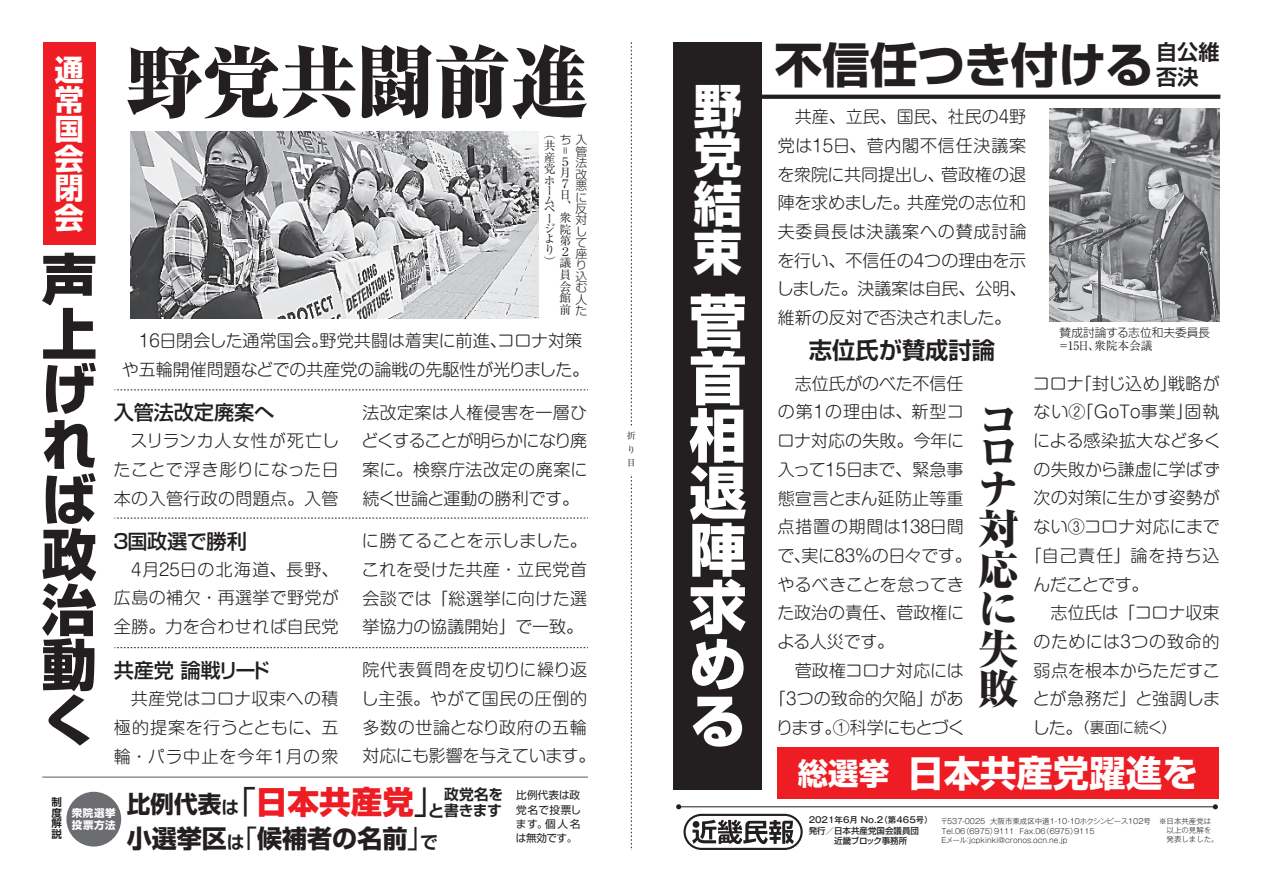
<style>
.page{position:relative;width:1263px;height:893px;background:#fff}
.page>*{position:absolute;margin:0;border:0;box-sizing:border-box;transform-origin:0 0}
.t1{font:800 expanded 78px "Ryumin Pr 5";letter-spacing:-.01em;color:#231f20}
.t2{font:800 57.15px/57.2px "Shin Go Pr 5";color:#fff;text-align:justify}
.t3{font:800 55.2px/55.2px "Shin Go Pr 5";color:#231f20;text-align:justify}
.t4{font:800 48.45px/48.4px "Shin Go Pr 5";color:#fff;text-align:justify}
.t5{font:700 47.55px "Shin Go Pr 5";color:#231f20}
.t6{font:800 expanded 40.65px/40px "Ryumin Pr 5";color:#231f20}
.t7{font:700 36.45px "Shin Go Pr 5";color:#fff}
.t8{font:800 31.65px "Shin Go Pr 5";color:#ee1d23}
.t9{font:700 29.4px/29.4px "Shin Go Pr 5";color:#fff;text-align:justify}
.t10{font:700 25.05px "Shin Go Pr 5";color:#231f20}
.t11{font:700 23.7px "Shin Go Pr 5";color:#231f20}
.t12{font:700 23.25px "Shin Go Pr 5 De";color:#231f20}
.t13{font:700 21.15px/24.3px "Shin Go Pr 5 De";color:#231f20}
.t14{font:500 20.25px "Shin Go Pr 5";letter-spacing:-.01em;color:#231f20}
.t15{font:500 20.25px "Shin Go Pr 5";letter-spacing:-.075em;color:#231f20}
.t16{font:300 16.95px/28.7px "Shin M Go Pro";letter-spacing:.005em;color:#231f20;text-align:justify}
.t17{font:300 16.95px/28.7px "Shin M Go Pro";letter-spacing:.025em;color:#231f20}
.t18{font:300 16.95px "Shin M Go Pro";letter-spacing:-.03em;color:#231f20}
.t19{font:300 16.95px "Shin M Go Pro";letter-spacing:-.02em;color:#231f20}
.t20{font:300 16.95px "Shin M Go Pro";letter-spacing:.03em;color:#231f20}
.t21{font:300 16.95px "Shin M Go Pro";letter-spacing:-.045em;color:#231f20}
.t22{font:300 16.95px "Shin M Go Pro";letter-spacing:.055em;color:#231f20}
.t23{font:300 16.95px "Shin M Go Pro";letter-spacing:.06em;color:#231f20}
.t24{font:300 14.85px "Shin M Go Pro";letter-spacing:-.03em;color:#231f20}
.t25{font:700 14.85px "Shin Go Pr 5 De";color:#231f20}
.t26{font:11.7px/11.1px "Ryumin Pr 5";color:#231f20}
.t27{font:300 11.7px "Shin Go Pr 5";color:#231f20}
.t28{font:300 11.55px/11.4px "Shin Go Pr 5";color:#231f20}
.t29{font:10.65px/14.4px "Shin Go Pr 5";letter-spacing:.015em;color:#231f20;text-align:justify}
.t30{font:700 10.5px/12.6px "Shin Go Pr 5";letter-spacing:.05em;color:#fff}
.t31{font:700 10.5px/10.5px "Shin Go Pr 5 De";color:#231f20;text-align:justify}
.t32{font:9px/13.5px "Ryumin Pr 5";color:#231f20}
.t33{font:500 8.55px/10.6px "Shin Go Pr 5";color:#231f20}
.t34{font:500 8.55px "Gothic MB101 Pr 5";color:#231f20}
.t35{font:300 7.5px/9.6px "Gothic MB101 Pr 5";color:#231f20}
.s1{font-size:11.55px}
.s2{font-weight:400;color:#231f20}
.s3{font-family:"Shin Go Pr 5 De";font-weight:700;font-size:14.85px;color:#231f20}
.s4{font-family:"Shin Go Pr 5 De";font-size:17.85px}
.s5{font-weight:400}
.s6{font-size:16.95px}
.s7{font-size:30.45px}
</style>
<div class="page">
<div style="left:43px;top:43px;width:53px;height:202px;background:#ee1d23"></div>
<div style="left:778px;top:747px;width:441px;height:52px;background:#ee1d23"></div>
<div style="left:674px;top:42px;width:88px;height:747px;background:#231f20"></div>
<svg style="left:692px;top:820px;width:102px;height:24px"></svg>
<div style="left:683px;top:814px;width:120px;height:36px;border:2px solid #231f20;border-radius:17px"></div>
<hr style="left:679px;top:806px;width:536px;height:1px;background:#231f20">
<svg style="left:1213px;top:804px;width:5px;height:5px"></svg>
<svg style="left:676px;top:804px;width:5px;height:5px"></svg>
<svg style="left:762px;top:95px;width:458px;height:4px;background:#292526"></svg>
<img style="left:1050px;top:108px;width:170px;height:213px">
<div style="left:66px;top:792px;width:55px;height:54px;background:#6c6d70;border-radius:50%"></div>
<hr style="left:42px;top:777px;width:546px;height:1px;background:#57585a">
<img style="left:130px;top:132px;width:409px;height:187px">
<svg style="left:114px;top:390px;width:474px;height:1px"></svg>
<svg style="left:114px;top:518px;width:474px;height:1px"></svg>
<svg style="left:114px;top:647px;width:474px;height:1px"></svg>
<svg style="left:631px;top:42px;width:1px;height:809px"></svg>
<div style="left:626px;top:426px;width:11px;height:48px;background:#fff"></div>
<h3 class="t9" style="left:55px;top:54px;width:31px">通常国会閉会</h3>
<h3 class="t3" style="left:42px;top:248px;width:56px">声上げれば政治動く</h3>
<h1 class="t1" style="left:125px;top:20px;width:465px">野党共闘前進</h1>
<p class="t27" style="left:560px;top:130px;width:29px">ち<span class="s1">入</span></p>
<p class="t28" style="left:576px;top:144px;width:13px">管法改悪に反対して座り込む人</p>
<p class="t26" style="left:559px;top:303px;width:29px">前<sub>た</sub></p>
<p class="t26" style="left:544px;top:128px;width:13px">（共産党ホーム</p>
<p class="t26" style="left:544px;top:204px;width:12px;line-height:9.1px">ペー</p>
<p class="t26" style="left:544px;top:232px;width:13px">より）</p>
<p class="t26" style="left:559px;top:145px;width:9px">＝</p>
<p class="t26" style="left:559px;top:155px;width:10px">５</p>
<p class="t26" style="left:559px;top:167px;width:11px">月</p>
<p class="t26" style="left:559px;top:177px;width:10px">７</p>
<p class="t26" style="left:559px;top:188px;width:11px">日</p>
<p class="t26" style="left:559px;top:199px;width:12px">、</p>
<p class="t26" style="left:559px;top:211px;width:13px">衆</p>
<p class="t26" style="left:544px;top:222px;width:28px">ジ院</p>
<p class="t26" style="left:559px;top:235px;width:13px">第</p>
<p class="t26" style="left:559px;top:245px;width:13px;line-height:11.6px">２議員会館</p>
<p class="t16" style="left:122px;top:324px;width:469px">　16日閉会した通常国会。野党共闘は着実に前進、コロナ対策や五輪開催問題などでの共産党の論戦の先駆性が光りました。</p>
<p class="t14" style="left:114px;top:396px;width:162px">入管法改定廃案へ</p>
<p class="t16" style="left:362px;top:396px;width:227px">法改定案は人権侵害を一層ひどくすることが明らかになり廃案に。検察庁法改定の廃案に続く世論と運動の勝利です。</p>
<p class="t14" style="left:111px;top:524px;width:138px">３国政選で勝利</p>
<p class="t16" style="left:114px;top:553px;width:226px">　４月25日の北海道、長野、広島の補欠・再選挙で野党が全勝。力を合わせれば自民党</p>
<p class="t16" style="left:114px;top:425px;width:227px">　スリランカ人女性が死亡したことで浮き彫りになった日本の入管行政の問題点。入管</p>
<p class="t16" style="left:362px;top:524px;width:227px">に勝てることを示しました。これを受けた共産・立民党首会談では「総選挙に向けた選挙協力の協議開始」で一致。</p>
<p class="t15" style="left:114px;top:654px;width:158px">共産党 論戦リード</p>
<p class="t16" style="left:114px;top:682px;width:226px">　共産党はコロナ収束への積極的提案を行うとともに、五輪・パラ中止を今年１月の衆</p>
<p class="t17" style="left:361px;top:653px;width:235px">院代表質問を皮切りに繰り返し主張。やがて国民の圧倒的多数の世論となり政府の五輪対応にも影響を与えています。</p>
<p class="t31" style="left:52px;top:796px;width:12px">制度解説</p>
<p class="t30" style="left:72px;top:806px;width:45px">衆院選挙投票方法</p>
<h3 class="t8" style="left:224px;top:777px;width:279px"><span class="s2">「</span>日本共産党<span class="s2">」</span><sub>と</sub><span class="s3">書きます</span></h3>
<p class="t29" style="left:516px;top:787px;width:67px">比例代表は政党名で投票します。個人名は無効です。</p>
<p class="t25" style="left:444px;top:782px;width:61px">政党名を</p>
<h3 class="t11" style="left:127px;top:785px;width:114px">比例代表<span class="s4">は</span></h3>
<h3 class="t10" style="left:127px;top:818px;width:313px">小選挙区<span class="s4">は</span><span class="s5">「</span>候補者の名前<span class="s5">」</span><span class="s4">で</span></h3>
<p class="t32" style="left:627px;top:428px;width:10px">折り目</p>
<h3 class="t4" style="left:693px;top:79px;width:49px">野党結束</h3>
<h2 class="t2" style="left:689px;top:289px;width:58px">菅首相退陣求める</h2>
<h3 class="t5" style="left:775px;top:27px;width:380px">不信任つき付ける</h3>
<p class="t13" style="left:1156px;top:38px;width:65px">自公維否決</p>
<p class="t16" style="left:777px;top:100px;width:251px">　共産、立民、国民、社民の４野党は15日、菅内閣不信任決議案を衆院に共同提出し、菅政権の退陣を求めました。共産党の志位和夫委員長は決議案への賛成討論を行い、不信任の４つの理由を示しました。決議案は自民、公明、維新の反対で否決されました。</p>
<h3 class="t12" style="left:809px;top:331px;width:188px">志位氏が賛成討論</h3>
<p class="t27" style="left:1060px;top:323px;width:152px">賛成討論する志位和夫委員長</p>
<p class="t26" style="left:1058px;top:340px;width:96px">＝15日、衆院本会議</p>
<p class="t16" style="left:795px;top:367px;width:170px">志位氏がのべた不信任</p>
<p class="t22" style="left:778px;top:398px;width:188px">の第１の理由は、新型コ</p>
<p class="t16" style="left:777px;top:424px;width:188px">ロナ対応の失敗。今年に</p>
<p class="t19" style="left:778px;top:456px;width:187px">入って15日まで、緊急事</p>
<p class="t16" style="left:778px;top:482px;width:187px">態宣言とまん延防止等重</p>
<p class="t20" style="left:778px;top:513px;width:188px">点措置の期間は138日間</p>
<p class="t18" style="left:777px;top:542px;width:196px">で、実に83％の日々です。</p>
<p class="t16" style="left:777px;top:568px;width:188px">やるべきことを怠ってき</p>
<p class="t16" style="left:777px;top:597px;width:188px">た政治の責任、菅政権に</p>
<p class="t16" style="left:777px;top:625px;width:118px">よる人災です。</p>
<p class="t16" style="left:778px;top:654px;width:188px">　菅政権コロナ対応には</p>
<p class="t16" style="left:769px;top:683px;width:196px">「３つの致命的欠陥」があ</p>
<p class="t21" style="left:776px;top:714px;width:190px">ります。①科学にもとづく</p>
<h3 class="t6" style="left:978px;top:401px;width:37px;line-height:32.2px">コロ</h3>
<h3 class="t6" style="left:978px;top:466px;width:42px;text-align:justify">ナ対応に失敗</h3>
<p class="t16" style="left:1033px;top:367px;width:188px">コロナ「封じ込め」戦略が</p>
<p class="t16" style="left:1033px;top:396px;width:187px">ない②「GoTo事業」固執</p>
<p class="t16" style="left:1033px;top:424px;width:189px">による感染拡大など多く</p>
<p class="t16" style="left:1033px;top:453px;width:188px">の失敗から謙虚に学ばず</p>
<p class="t16" style="left:1033px;top:482px;width:188px">次の対策に生かす姿勢が</p>
<p class="t16" style="left:1033px;top:510px;width:188px">ない③コロナ対応にまで</p>
<p class="t23" style="left:1025px;top:542px;width:196px">「自己責任」論を持ち込</p>
<p class="t16" style="left:1033px;top:568px;width:117px">んだことです。</p>
<p class="t16" style="left:1033px;top:596px;width:187px">　志位氏は「コロナ収束</p>
<p class="t17" style="left:1033px;top:625px;width:187px">のためには３つの致命的</p>
<p class="t16" style="left:1033px;top:654px;width:188px">弱点を根本からただすこ</p>
<p class="t16" style="left:1033px;top:683px;width:189px">とが急務だ」と強調しま</p>
<p class="t24" style="left:1033px;top:716px;width:145px"><span class="s6">した。</span>（裏面に続く）</p>
<h3 class="t7" style="left:798px;top:744px;width:402px"><span class="s7">総選挙</span>日本共産党躍進を</h3>
<p class="t34" style="left:809px;top:813px;width:126px">2021年6月 No.2（第465号）</p>
<p class="t33" style="left:809px;top:824px;width:112px">発行／日本共産党国会議員団　　　近畿ブロック事務所</p>
<p class="t35" style="left:1159px;top:816px;width:61px;line-height:9px">※日本共産党は　以上の見解を　発表しました。</p>
<p class="t35" style="left:941px;top:816px;width:212px">〒537-0025 大阪市東成区中道1-10-10ホクシンピース102号<br>Tel.06（6975）9111 Fax.06（6975）9115<br>Eメール：jcpkinki@cronos.ocn.ne.jp</p>
</div>
